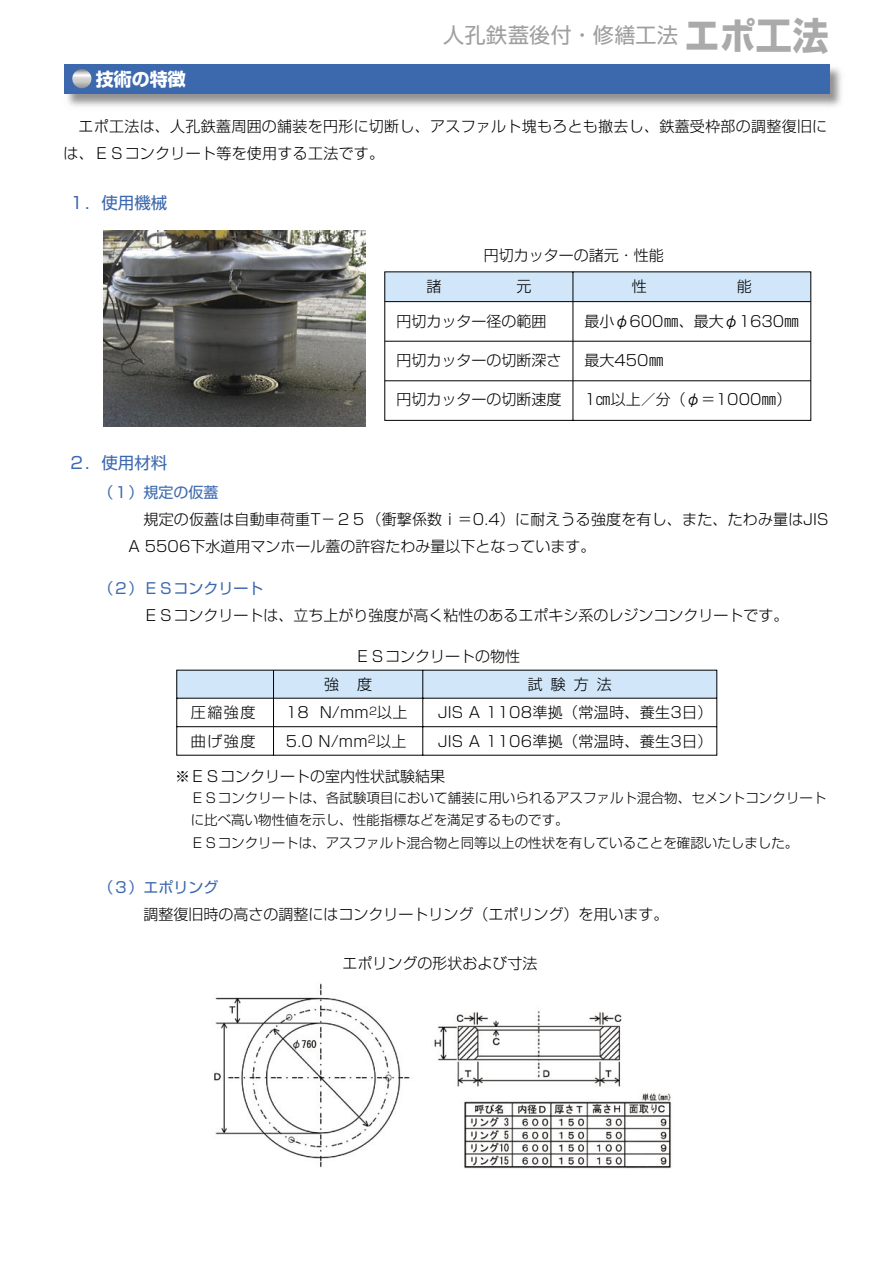
<style>
.page{position:relative;width:893px;height:1263px;background:#fff}
.page>*{position:absolute;margin:0;border:0;box-sizing:border-box;transform-origin:0 0}
.t1{font:21px "Shin Go Pro Regular 90 pv RKSJ H";letter-spacing:.03em;color:#a09ea0}
.t2{font:18px "Shin Go Pro Bold 90 pv RKSJ H";color:#fff}
.t3{font:16.5px "Shin Go Pro Regular 90 pv RKSJ H";color:#3c68ae}
.t4{font:15px/28.5px "Shin Go Pro Light 90 pv RKSJ H";color:#000}
.t5{font:15px/28.5px "Shin Go Pro Light 90 pv RKSJ H";letter-spacing:.02em;color:#000}
.t6{font:15px "Shin Go Pro Regular 90 pv RKSJ H";color:#3c68ae}
.t7{font:15px/28.5px "Shin Go Pro Light 90 pv RKSJ H";letter-spacing:.1em;color:#000}
.t8{font:13.5px/22.5px "Shin Go Pro Light 90 pv RKSJ H";color:#000}
.s1{font-family:"Shin Go Pro Bold 90 pv RKSJ H";font-size:37.8px;color:#aaa}
.s2{font-family:"MS Gothic"}
</style>
<div class="page">
<img style="left:214px;top:983px;width:458px;height:185px">
<img style="left:103px;top:230px;width:263px;height:197px">
<svg style="left:384px;top:271px;width:428px;height:150px"></svg>
<hr style="left:385px;top:301px;width:426px;height:1px;background:#000">
<hr style="left:385px;top:341px;width:426px;height:1px;background:#000">
<hr style="left:385px;top:380px;width:426px;height:1px;background:#000">
<svg style="left:176px;top:669px;width:542px;height:87px"></svg>
<img style="left:67px;top:64px;width:775px;height:43px">
<div style="left:64px;top:64px;width:765px;height:30px;background:#3c68ae"></div>
<svg style="left:72px;top:69px;width:19px;height:19px"></svg>
<p class="t2" style="left:96px;top:65px;width:91px">技術の特徴</p>
<h1 class="t1" style="left:443px;top:17px;width:387px">人孔鉄蓋後付・修繕工法<span class="s1">エポ工法</span></h1>
<p class="t5" style="left:64px;top:111px;width:765px;line-height:27px;text-indent:15px">エポ工法は、人孔鉄蓋周囲の舗装を円形に切断し、アスファルト塊もろとも撤去し、鉄蓋受枠部の調整復旧には、ＥＳコンクリート等を使用する工法です。</p>
<p class="t3" style="left:68px;top:189px;width:101px">１．使用機械</p>
<p class="t3" style="left:68px;top:449px;width:101px">２．使用材料</p>
<p class="t4" style="left:484px;top:240px;width:181px">円切カッターの諸元・性能</p>
<p class="t4" style="left:396px;top:305px;width:151px">円切カッター径の範囲</p>
<p class="t4" style="left:396px;top:344px;width:166px">円切カッターの切断深さ</p>
<p class="t4" style="left:396px;top:383px;width:166px">円切カッターの切断速度</p>
<p class="t4" style="left:584px;top:305px;width:216px">最小<span class="s2">φ</span>600㎜、最大<span class="s2">φ</span>1630㎜</p>
<p class="t4" style="left:584px;top:344px;width:81px">最大450㎜</p>
<p class="t4" style="left:584px;top:383px;width:208px">1㎝以上／分（<span class="s2">φ</span>＝1000㎜）</p>
<p class="t6" style="left:99px;top:480px;width:121px">（１）規定の仮蓋</p>
<p class="t4" style="left:129px;top:504px;width:702px;line-height:27px;text-indent:15px">規定の仮蓋は自動車荷重T－２５（衝撃係数ｉ＝0.4）に耐えうる強度を有し、また、たわみ量はJIS<br>A 5506下水道用マンホール蓋の許容たわみ量以下となっています。</p>
<p class="t6" style="left:99px;top:576px;width:166px">（２）ＥＳコンクリート</p>
<p class="t4" style="left:144px;top:599px;width:646px">ＥＳコンクリートは、立ち上がり強度が高く粘性のあるエポキシ系のレジンコンクリートです。</p>
<p class="t4" style="left:355px;top:640px;width:166px">ＥＳコンクリートの物性</p>
<p class="t4" style="left:324px;top:669px;width:49px">強　度</p>
<p class="t4" style="left:528px;top:668px;width:85px">試 験 方 法</p>
<p class="t7" style="left:191px;top:697px;width:66px">圧縮強度曲げ強度</p>
<p class="t4" style="left:286px;top:697px;width:123px">18 N/mm<sup>2</sup>以上<br>5.0 N/mm<sup>2</sup>以上</p>
<p class="t5" style="left:438px;top:697px;width:276px">JIS A 1108準拠（常温時、養生3日）<br>JIS A 1106準拠（常温時、養生3日）</p>
<p class="t4" style="left:175px;top:760px;width:271px">※ＥＳコンクリートの室内性状試験結果</p>
<p class="t8" style="left:191px;top:785px;width:637px">ＥＳコンクリートは、各試験項目において舗装に用いられるアスファルト混合物、セメントコンクリートに比べ高い物性値を示し、性能指標などを満足するものです。<br>ＥＳコンクリートは、アスファルト混合物と同等以上の性状を有していることを確認いたしました。</p>
<p class="t6" style="left:99px;top:875px;width:121px">（３）エポリング</p>
<p class="t4" style="left:144px;top:898px;width:526px">調整復旧時の高さの調整にはコンクリートリング（エポリング）を用います。</p>
<p class="t4" style="left:343px;top:947px;width:196px">エポリングの形状および寸法</p>
</div>
